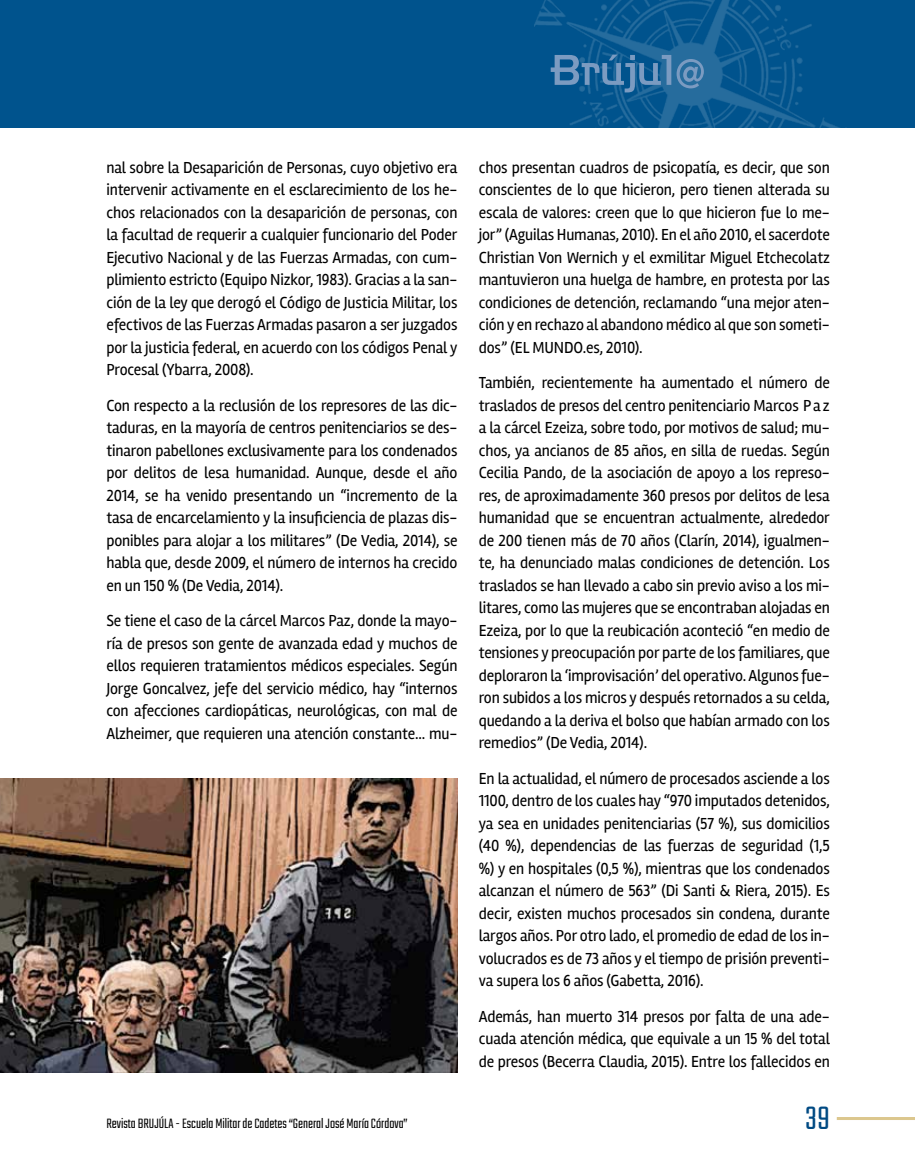
<style>
.page{position:relative;width:915px;height:1170px;background:#fff}
.page>*{position:absolute;margin:0;border:0;box-sizing:border-box;transform-origin:0 0}
.t1{font:300 36px "Teko";color:#004a83}
.t2{font:16.5px/22.5px "Rambla";letter-spacing:-.01em;color:#000;text-align:justify;scale:.95 1}
.t3{font:300 15px "Teko";color:#000}
</style>
<div class="page">
<div style="left:0;top:0;width:914px;height:128px;background:#00538d"></div>
<img style="left:534px;top:0;width:306px;height:128px">
<svg style="left:550px;top:55px;width:153px;height:37px"></svg>
<hr style="left:836px;top:1116px;width:78px;height:3px;background:#dcc78e">
<img style="left:0;top:778px;width:457px;height:293px">
<p class="t2" style="left:106px;top:156px;width:371px">nal sobre la Desaparición de Personas, cuyo objetivo era intervenir activamente en el esclarecimiento de los he&shy;chos relacionados con la desaparición de personas, con la facultad de requerir a cualquier funcionario del Poder Ejecutivo Nacional y de las Fuerzas Armadas, con cum&shy;plimiento estricto (Equipo Nizkor, 1983). Gracias a la san&shy;ción de la ley que derogó el Código de Justicia Militar, los efectivos de las Fuerzas Armadas pasaron a ser juzgados por la justicia federal, en acuerdo con los códigos Penal y Procesal (Ybarra, 2008).</p>
<p class="t2" style="left:106px;top:394px;width:371px">Con respecto a la reclusión de los represores de las dic&shy;taduras, en la mayoría de centros penitenciarios se des&shy;tinaron pabellones exclusivamente para los condenados por delitos de lesa humanidad. Aunque, desde el año 2014, se ha venido presentando un “incremento de la tasa de encarcelamiento y la insuficiencia de plazas dis&shy;ponibles para alojar a los militares” (De Vedia, 2014), se habla que, desde 2009, el número de internos ha crecido en un 150 % (De Vedia, 2014).</p>
<p class="t2" style="left:106px;top:609px;width:371px">Se tiene el caso de la cárcel Marcos Paz, donde la mayo&shy;ría de presos son gente de avanzada edad y muchos de ellos requieren tratamientos médicos especiales. Según Jorge Goncalvez, jefe del servicio médico, hay “internos con afecciones cardiopáticas, neurológicas, con mal de Alzheimer, que requieren una atención constante... mu-</p>
<p class="t2" style="left:478px;top:156px;width:371px">chos presentan cuadros de psicopatía, es decir, que son conscientes de lo que hicieron, pero tienen alterada su escala de valores: creen que lo que hicieron fue lo me&shy;jor” (Aguilas Humanas, 2010). En el año 2010, el sacerdote Christian Von Wernich y el exmilitar Miguel Etchecolatz mantuvieron una huelga de hambre, en protesta por las condiciones de detención, reclamando “una mejor aten&shy;ción y en rechazo al abandono médico al que son someti&shy;dos” (EL MUNDO.es, 2010).</p>
<p class="t2" style="left:478px;top:371px;width:371px">También, recientemente ha aumentado el número de traslados de presos del centro penitenciario Marcos P a z a la cárcel Ezeiza, sobre todo, por motivos de salud; mu&shy;chos, ya ancianos de 85 años, en silla de ruedas. Según Cecilia Pando, de la asociación de apoyo a los represo&shy;res, de aproximadamente 360 presos por delitos de lesa humanidad que se encuentran actualmente, alrededor de 200 tienen más de 70 años (Clarín, 2014), igualmen&shy;te, ha denunciado malas condiciones de detención. Los traslados se han llevado a cabo sin previo aviso a los mi&shy;litares, como las mujeres que se encontraban alojadas en Ezeiza, por lo que la reubicación aconteció “en medio de tensiones y preocupación por parte de los familiares, que deploraron la ‘improvisación’ del operativo. Algunos fue&shy;ron subidos a los micros y después retornados a su celda, quedando a la deriva el bolso que habían armado con los remedios” (De Vedia, 2014).</p>
<p class="t2" style="left:478px;top:766px;width:371px">En la actualidad, el número de procesados asciende a los 1100, dentro de los cuales hay “970 imputados detenidos, ya sea en unidades penitenciarias (57 %), sus domicilios (40 %), dependencias de las fuerzas de seguridad (1,5 %) y en hospitales (0,5 %), mientras que los condenados alcanzan el número de 563” (Di Santi &amp; Riera, 2015). Es decir, existen muchos procesados sin condena, durante largos años. Por otro lado, el promedio de edad de los in&shy;volucrados es de 73 años y el tiempo de prisión preventi&shy;va supera los 6 años (Gabetta, 2016).</p>
<p class="t2" style="left:478px;top:1004px;width:371px">Además, han muerto 314 presos por falta de una ade&shy;cuada atención médica, que equivale a un 15 % del total de presos (Becerra Claudia, 2015). Entre los fallecidos en</p>
<p class="t3" style="left:106px;top:1114px;width:303px">Revista BRUJÚLA - Escuela Militar de Cadetes “General José María Córdova”</p>
<h1 class="t1" style="left:805px;top:1097px;width:26px">39</h1>
</div>
